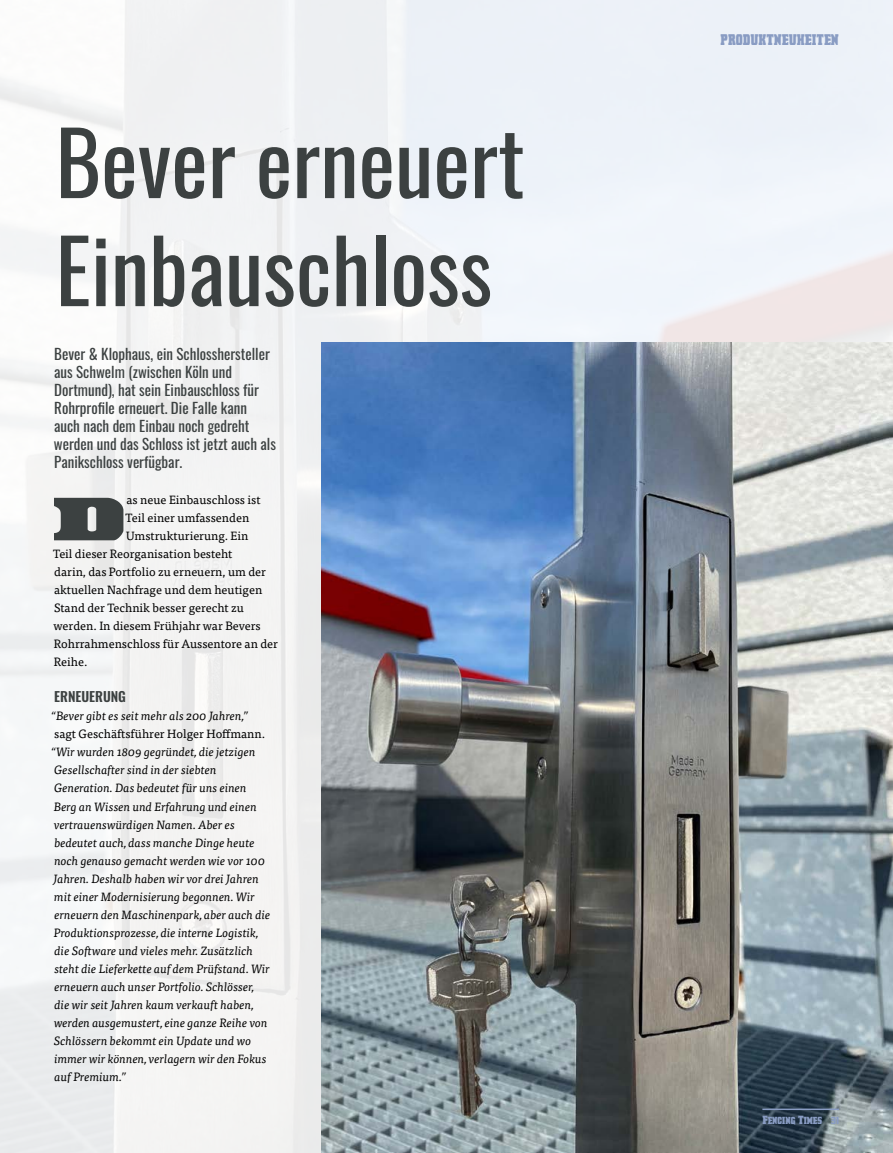
<style>
.page{position:relative;width:893px;height:1153px;background:#fff}
.page>*{position:absolute;margin:0;border:0;box-sizing:border-box;transform-origin:0 0}
.t1{font:87px/108px "Oswald";color:#3c4141}
.t2{font:78.6px "Laredo Trail Expanded";color:#3c4141}
.t3{font:22.95px "Laredo Trail Condensed";color:#899cc3;scale:.59 1}
.t4{font:15.3px "Laredo Trail Condensed";color:#899cc3;scale:.59 1}
.t5{font:15px/18px "Oswald";color:#3c4141}
.t6{font:600 13.5px "Oswald";color:#3c4141}
.t7{font:italic 12px/18px "Tisa Pro";color:#000}
.t8{font:12px "Tisa Pro";color:#000}
</style>
<div class="page">
<img style="left:0;top:0;width:893px;height:1152px">
<img style="left:322px;top:342px;width:571px;height:810px">
<hr style="left:762px;top:1108px;width:77px;height:1px;background:#899cc3">
<h1 class="t1" style="left:56px;top:100px;width:471px">Bever erneuert<br>Einbauschloss</h1>
<p class="t5" style="left:54px;top:343px;width:224px">Bever &amp; Klophaus, ein Schlosshersteller aus Schwelm (zwischen Köln und Dortmund), hat sein Einbauschloss für Rohrprofile erneuert. Die Falle kann auch nach dem Einbau noch gedreht werden und das Schloss ist jetzt auch als Panikschloss verfügbar.</p>
<h2 class="t2" style="left:51px;top:486px;width:77px">D</h2>
<p class="t8" style="left:126px;top:491px;width:136px">as neue Einbauschloss ist</p>
<p class="t8" style="left:126px;top:509px;width:125px">Teil einer umfassenden</p>
<p class="t8" style="left:126px;top:527px;width:124px">Umstrukturierung. Ein</p>
<p class="t8" style="left:53px;top:545px;width:181px">Teil dieser Reorganisation besteht</p>
<p class="t8" style="left:54px;top:563px;width:213px">darin, das Portfolio zu erneuern, um der</p>
<p class="t8" style="left:54px;top:581px;width:210px">aktuellen Nachfrage und dem heutigen</p>
<p class="t8" style="left:54px;top:599px;width:191px">Stand der Technik besser gerecht zu</p>
<p class="t8" style="left:54px;top:617px;width:209px">werden. In diesem Frühjahr war Bevers</p>
<p class="t8" style="left:54px;top:635px;width:226px">Rohrrahmenschloss für Aussentore an der</p>
<p class="t8" style="left:54px;top:653px;width:35px">Reihe.</p>
<p class="t6" style="left:54px;top:689px;width:73px">ERNEUERUNG</p>
<p class="t7" style="left:51px;top:706px;width:198px">“Bever gibt es seit mehr als 200 Jahren,”</p>
<p class="t8" style="left:54px;top:725px;width:212px">sagt Geschäftsführer Holger Hoffmann.</p>
<p class="t7" style="left:51px;top:742px;width:220px">“Wir wurden 1809 gegründet, die jetzigen Gesellschafter sind in der siebten Generation. Das bedeutet für uns einen<br>Berg an Wissen und Erfahrung und einen vertrauenswürdigen Namen. Aber es bedeutet auch, dass manche Dinge heute noch genauso gemacht werden wie vor 100<br>Jahren. Deshalb haben wir vor drei Jahren mit einer Modernisierung begonnen. Wir erneuern den Maschinenpark, aber auch die Produktionsprozesse, die interne Logistik, die Software und vieles mehr. Zusätzlich steht die Lieferkette auf dem Prüfstand. Wir erneuern auch unser Portfolio. Schlösser,<br>die wir seit Jahren kaum verkauft haben, werden ausgemustert, eine ganze Reihe von Schlössern bekommt ein Update und wo immer wir können, verlagern wir den Fokus auf Premium.”</p>
<h3 class="t3" style="left:721px;top:30px;width:202px">produktneuheiten</h3>
<p class="t4" style="left:762px;top:1112px;width:131px">Fencing Times 31</p>
</div>
